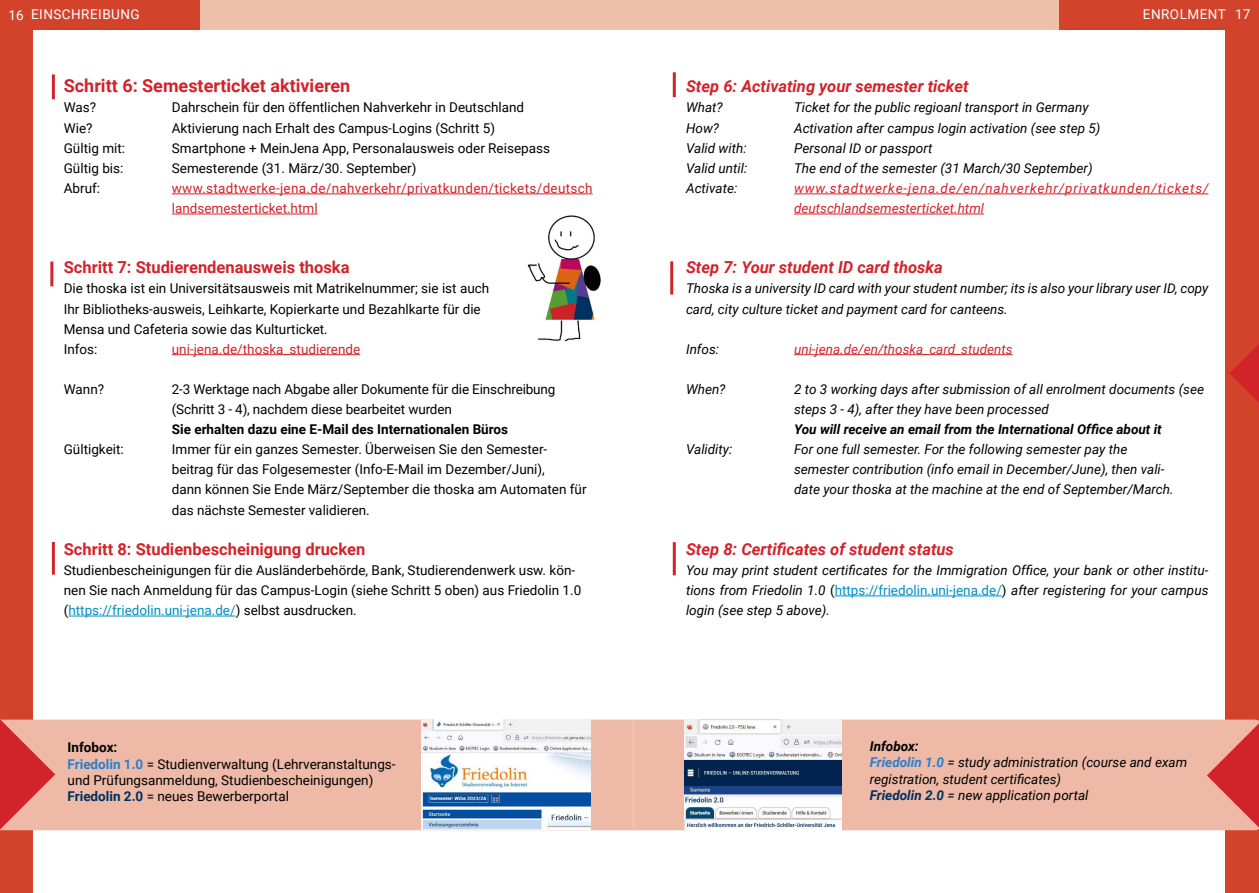
<style>
.page{position:relative;width:1259px;height:893px;background:#fff}
.page>*{position:absolute;margin:0;border:0;box-sizing:border-box;transform-origin:0 0}
.t1{font:700 18px "Roboto";color:#d2232a}
.t2{font:italic 700 16.5px "Roboto";color:#d2232a}
.t3{font:700 16.5px "Roboto";color:#d2232a}
.t4{font:13.5px/20.1px "Roboto";color:#000}
.t5{font:italic 13.5px/20.1px "Roboto";color:#000}
.t6{font:13.5px/20.1px "Roboto";letter-spacing:.015em;color:#d2232a}
.t7{font:italic 13.5px/20.1px "Roboto";letter-spacing:.065em;color:#d2232a}
.t8{font:italic 700 13.5px "Roboto";color:#000}
.t9{font:700 13.5px "Roboto";color:#000}
.t10{font:italic 13.5px "Roboto";color:#d2232a}
.t11{font:13.5px "Roboto";letter-spacing:.035em;color:#fff}
.s1{color:#008fc4}
.s2{font-style:normal}
.s3{font-style:normal;color:#008fc4}
.s4{font-weight:700}
.s5{font-weight:700;color:#2780cf}
.s6{font-weight:700;color:#00305f}
</style>
<div class="page">
<div style="left:0;top:0;width:1259px;height:30px;background:#efc0aa"></div>
<div style="left:0;top:0;width:200px;height:30px;background:#d3422a"></div>
<div style="left:1059px;top:0;width:200px;height:30px;background:#d3422a"></div>
<div style="left:0;top:26px;width:33px;height:867px;background:#d3422a"></div>
<div style="left:1225px;top:23px;width:34px;height:870px;background:#d3422a"></div>
<hr style="left:172px;top:194px;width:420px;height:1px;background:#d2232a">
<hr style="left:172px;top:214px;width:146px;height:1px;background:#d2232a">
<hr style="left:172px;top:354px;width:188px;height:1px;background:#d2232a">
<hr style="left:68px;top:616px;width:168px;height:1px;background:#008fc4">
<hr style="left:794px;top:194px;width:414px;height:1px;background:#d2232a">
<hr style="left:794px;top:214px;width:190px;height:1px;background:#d2232a">
<hr style="left:794px;top:354px;width:218px;height:1px;background:#d2232a">
<hr style="left:834px;top:596px;width:168px;height:1px;background:#008fc4">
<hr style="left:52px;top:74px;width:3px;height:25px;background:#d2232a">
<hr style="left:52px;top:542px;width:3px;height:33px;background:#d2232a">
<hr style="left:673px;top:542px;width:3px;height:33px;background:#d2232a">
<hr style="left:673px;top:72px;width:3px;height:25px;background:#d2232a">
<svg style="left:1230px;top:344px;width:29px;height:58px"></svg>
<img style="left:527px;top:215px;width:74px;height:127px">
<div style="left:633px;top:720px;width:626px;height:110px;background:#eebaa7"></div>
<div style="left:0;top:720px;width:633px;height:110px;background:#eebaa7"></div>
<svg style="left:0;top:719px;width:55px;height:110px;background:#df6d67"></svg>
<svg style="left:1206px;top:723px;width:53px;height:104px;background:#e06f69"></svg>
<img style="left:421px;top:720px;width:169px;height:110px">
<img style="left:685px;top:719px;width:156px;height:111px">
<hr style="left:50px;top:261px;width:3px;height:25px;background:#d2232a">
<hr style="left:670px;top:261px;width:3px;height:34px;background:#d2232a">
<p class="t11" style="left:9px;top:5px;width:133px">16 EINSCHREIBUNG</p>
<p class="t11" style="left:1143px;top:4px;width:109px">ENROLMENT 17</p>
<h1 class="t1" style="left:64px;top:73px;width:288px">Schritt 6: Semesterticket aktivieren</h1>
<p class="t4" style="left:64px;top:97px;width:34px">Was?</p>
<p class="t4" style="left:172px;top:97px;width:354px">Dahrschein für den öffentlichen Nahverkehr in Deutschland</p>
<p class="t4" style="left:64px;top:117px;width:30px">Wie?</p>
<p class="t4" style="left:172px;top:117px;width:325px">Aktivierung nach Erhalt des Campus-Logins (Schritt 5)</p>
<p class="t4" style="left:64px;top:137px;width:63px">Gültig mit:</p>
<p class="t4" style="left:172px;top:137px;width:380px">Smartphone + MeinJena App, Personalausweis oder Reisepass</p>
<p class="t4" style="left:64px;top:157px;width:61px">Gültig bis:</p>
<p class="t4" style="left:172px;top:157px;width:246px">Semesterende (31. März/30. September)</p>
<p class="t4" style="left:64px;top:178px;width:38px">Abruf:</p>
<p class="t6" style="left:172px;top:178px;width:422px">www.stadtwerke-jena.de/nahverkehr/privatkunden/tickets/deutsch landsemesterticket.html</p>
<p class="t3" style="left:64px;top:256px;width:287px">Schritt 7: Studierendenausweis thoska</p>
<p class="t4" style="left:64px;top:278px;width:427px">Die thoska ist ein Universitätsausweis mit Matrikelnummer; sie ist auch Ihr Bibliotheks-ausweis, Leihkarte, Kopierkarte und Bezahlkarte für die Mensa und Cafeteria sowie das Kulturticket.<br>Infos:</p>
<p class="t6" style="left:172px;top:338px;width:190px">uni-jena.de/thoska_studierende</p>
<p class="t4" style="left:64px;top:379px;width:42px">Wann?</p>
<p class="t4" style="left:172px;top:379px;width:385px">2-3 Werktage nach Abgabe aller Dokumente für die Einschreibung (Schritt 3 - 4), nachdem diese bearbeitet wurden</p>
<p class="t9" style="left:172px;top:420px;width:338px">Sie erhalten dazu eine E-Mail des Internationalen Büros</p>
<p class="t4" style="left:64px;top:439px;width:62px">Gültigkeit:</p>
<p class="t4" style="left:172px;top:439px;width:416px">Immer für ein ganzes Semester. Überweisen Sie den Semester&shy;beitrag für das Folgesemester (Info-E-Mail im Dezember/Juni),<br>dann können Sie Ende März/September die thoska am Automaten für das nächste Semester validieren.</p>
<p class="t3" style="left:64px;top:537px;width:303px">Schritt 8: Studienbescheinigung drucken</p>
<p class="t4" style="left:64px;top:559px;width:519px">Studienbescheinigungen für die Ausländerbehörde, Bank, Studierendenwerk usw. kön&shy;nen Sie nach Anmeldung für das Campus-Login (siehe Schritt 5 oben) aus Friedolin 1.0 (<span class="s1">https://friedolin.uni-jena.de/</span>) selbst ausdrucken.</p>
<p class="t2" style="left:686px;top:75px;width:284px">Step 6: Activating your semester ticket</p>
<p class="t5" style="left:686px;top:97px;width:38px">What?</p>
<p class="t5" style="left:794px;top:97px;width:296px">Ticket for the public regioanl transport in Germany</p>
<p class="t5" style="left:686px;top:117px;width:35px">How?</p>
<p class="t5" style="left:794px;top:117px;width:308px">Activation after campus login activation (see step 5)</p>
<p class="t5" style="left:686px;top:137px;width:62px">Valid with:</p>
<p class="t5" style="left:794px;top:137px;width:140px">Personal ID or passport</p>
<p class="t5" style="left:686px;top:157px;width:63px">Valid until:</p>
<p class="t5" style="left:794px;top:157px;width:300px">The end of the semester (31 March/30 September)</p>
<p class="t5" style="left:686px;top:178px;width:53px">Activate:</p>
<p class="t7" style="left:794px;top:178px;width:416px">www.stadtwerke-jena.de/en/nahverkehr/privatkunden/tickets/ deutschlandsemesterticket.html</p>
<p class="t2" style="left:686px;top:256px;width:258px">Step 7: Your student ID card thoska</p>
<p class="t5" style="left:686px;top:278px;width:524px">Thoska is a university ID card with your student number; its is also your library user ID, copy card, city culture ticket and payment card for canteens.</p>
<p class="t5" style="left:686px;top:338px;width:35px">Infos:</p>
<p class="t10" style="left:794px;top:339px;width:220px">uni-jena.de/en/thoska_card_students</p>
<p class="t5" style="left:686px;top:379px;width:41px">When?</p>
<p class="t5" style="left:794px;top:379px;width:411px">2 to 3 working days after submission of all enrolment documents (see steps 3 - 4), after they have been processed</p>
<p class="t8" style="left:794px;top:420px;width:369px">You will receive an email from the International Office about it</p>
<p class="t5" style="left:686px;top:439px;width:48px">Validity:</p>
<p class="t5" style="left:794px;top:439px;width:381px">For one full semester. For the following semester pay the semester contribution (info email in December/June), then vali&shy;date your thoska at the machine at the end of September/March.</p>
<p class="t2" style="left:686px;top:537px;width:269px">Step 8: Certificates of student status</p>
<p class="t5" style="left:686px;top:559px;width:524px;text-align:justify">You may print student certificates for the Immigration Office, your bank or other institu&shy;tions from Friedolin 1.0 <span class="s2">(</span><span class="s3">https://friedolin.uni-jena.de/</span><span class="s2">)</span> after registering for your campus login (see step 5 above).</p>
<p class="t4" style="left:68px;top:739px;width:329px;line-height:16.2px"><span class="s4">Infobox:<br></span><span class="s5">Friedolin 1.0</span> = Studienverwaltung (Lehrveranstaltungs&shy;und Prüfungsanmeldung, Studienbescheinigungen)<br><span class="s6">Friedolin 2.0</span> = neues Bewerberportal</p>
<p class="t5" style="left:870px;top:738px;width:319px;line-height:16.2px"><span class="s4">Infobox:<br></span><span class="s5">Friedolin 1.0</span> = study administration (course and exam registration, student certificates)<br><span class="s6">Friedolin 2.0</span> = new application portal</p>
</div>
